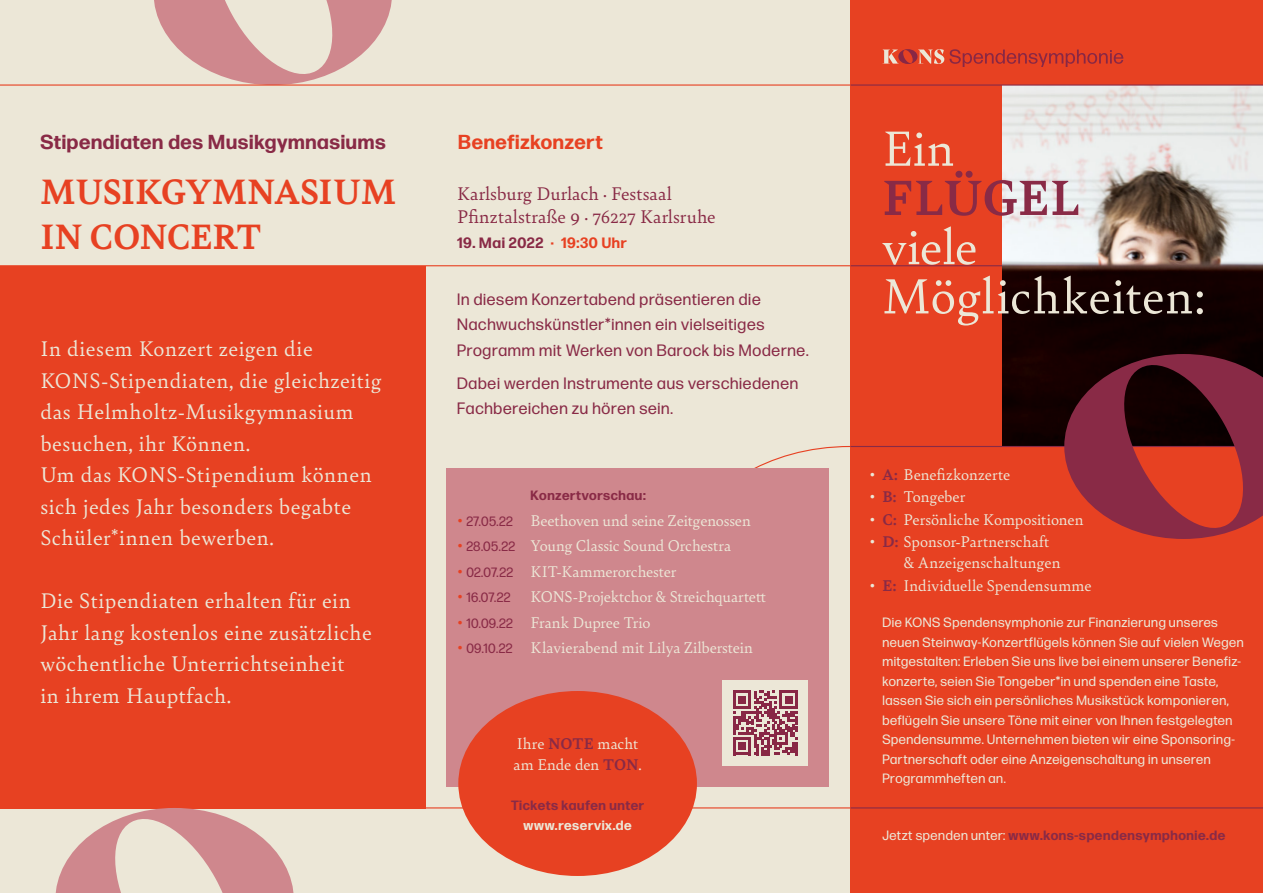
<style>
.page{position:relative;width:1263px;height:893px;background:#fff}
.page>*{position:absolute;margin:0;border:0;box-sizing:border-box;transform-origin:0 0}
.t1{font:52.5px "Bely";color:#ece7d7}
.t2{font:700 52.5px "Bely";letter-spacing:-.005em;color:#892a46}
.t3{font:700 37.5px "Bely";letter-spacing:-.015em;color:#e74122}
.t4{font:22.5px/31.5px "Bely";letter-spacing:.025em;color:#ece7d7}
.t5{font:700 20.25px "Forma DJR Deck";letter-spacing:.035em;color:#892a46}
.t6{font:700 20.25px "Forma DJR Deck";letter-spacing:.025em;color:#e74122}
.t7{font:19.5px/22.5px "Bely";letter-spacing:.005em;color:#892a46}
.t8{font:16.5px "Bely";color:#ece7d7}
.BROT_9pt{font:16.5px/25.5px "Forma DJR Deck";letter-spacing:.045em;color:#892a46}
.DATUM{font:700 15px "Forma DJR Deck";letter-spacing:.04em;color:#892a46}
.t9{font:13.5px/19.5px "Forma DJR Deck";letter-spacing:.045em;color:#ece7d7}
.t10{font:700 13.5px "Forma DJR Deck";letter-spacing:.045em;color:#892a46}
.t11{font:700 13.5px "Forma DJR Deck";letter-spacing:.045em;color:#ece7d7}
.s1{color:#e74122}
.s2{font-weight:700;color:#e74122}
.s3{font-family:"Forma DJR Deck";font-size:13.5px;color:#892a46}
.s4{font-weight:700;color:#892a46}
.s5{font-weight:700}
.s6{font-weight:400;color:#ece7d7}
</style>
<div class="page">
<div style="left:0;top:0;width:850px;height:893px;background:#ece7d7"></div>
<div style="left:0;top:266px;width:425px;height:542px;background:#e74122"></div>
<svg style="left:154px;top:0;width:238px;height:84px"></svg>
<div style="left:850px;top:0;width:413px;height:893px;background:#e74122"></div>
<hr style="left:850px;top:265px;width:413px;height:1px;background:#892a46">
<img style="left:1003px;top:86px;width:260px;height:360px">
<svg style="left:754px;top:446px;width:96px;height:22px"></svg>
<div style="left:446px;top:468px;width:383px;height:319px;background:#cf878d"></div>
<div style="left:723px;top:680px;width:85px;height:85px;background:#ece7d7"></div>
<svg style="left:733px;top:691px;width:65px;height:64px"></svg>
<svg style="left:882px;top:49px;width:241px;height:18px"></svg>
<hr style="left:850px;top:807px;width:413px;height:1px;background:#892a46">
<hr style="left:0;top:807px;width:850px;height:1px;background:#e74122">
<hr style="left:850px;top:446px;width:413px;height:1px;background:#892a46">
<svg style="left:1064px;top:354px;width:199px;height:185px"></svg>
<hr style="left:850px;top:84px;width:413px;height:2px;background:#892a46">
<hr style="left:0;top:84px;width:850px;height:2px;background:#e74122">
<hr style="left:0;top:265px;width:850px;height:1px;background:#e74122">
<div style="left:458px;top:691px;width:239px;height:185px;background:#e74122;border-radius:50%"></div>
<svg style="left:55px;top:808px;width:239px;height:85px"></svg>
<p class="t5" style="left:40px;top:129px;width:347px">Stipendiaten des Musikgymnasiums</p>
<p class="t3" style="left:40px;top:165px;width:357px">MUSIKGYMNASIUM</p>
<p class="t3" style="left:40px;top:210px;width:222px">IN CONCERT</p>
<p class="t4" style="left:40px;top:332px;width:342px">In diesem Konzert zeigen die<br>KONS-Stipendiaten, die gleichzeitig das Helmholtz-Musikgymnasium</p>
<p class="t4" style="left:40px;top:426px;width:211px">besuchen, ihr Können.</p>
<p class="t4" style="left:40px;top:458px;width:333px">Um das KONS-Stipendium können</p>
<p class="t4" style="left:40px;top:489px;width:312px">sich jedes Jahr besonders begabte</p>
<p class="t4" style="left:40px;top:521px;width:235px">Schüler*innen bewerben.</p>
<p class="t4" style="left:40px;top:584px;width:312px">Die Stipendiaten erhalten für ein</p>
<p class="t4" style="left:40px;top:615px;width:333px">Jahr lang kostenlos eine zusätzliche</p>
<p class="t4" style="left:40px;top:647px;width:306px">wöchentliche Unterrichtseinheit in ihrem Hauptfach.</p>
<p class="t6" style="left:458px;top:129px;width:146px">Benefizkonzert</p>
<p class="t7" style="left:457px;top:181px;width:260px">Karlsburg Durlach · Festsaal<br>Pfinztalstraße 9 · 76227 Karlsruhe</p>
<p class="DATUM" style="left:457px;top:233px;width:171px">19. Mai 2022 <span class="s1">· 19:30 Uhr</span></p>
<p class="BROT_9pt" style="left:457px;top:286px;width:353px">In diesem Konzertabend präsentieren die<br>Nachwuchskünstler*innen ein vielseitiges<br>Programm mit Werken von Barock bis Moderne.</p>
<p class="BROT_9pt" style="left:457px;top:370px;width:342px">Dabei werden Instrumente aus verschiedenen<br>Fachbereichen zu hören sein.</p>
<p class="t10" style="left:531px;top:487px;width:117px">Konzertvorschau:</p>
<p class="t8" style="left:457px;top:509px;width:295px"><span class="s2">•</span> <span class="s3">27.05.22</span> Beethoven und seine Zeitgenossen</p>
<p class="t8" style="left:457px;top:534px;width:275px"><span class="s2">•</span> <span class="s3">28.05.22</span> Young Classic Sound Orchestra</p>
<p class="t8" style="left:457px;top:560px;width:221px"><span class="s2">•</span> <span class="s3">02.07.22</span> KIT-Kammerorchester</p>
<p class="t8" style="left:457px;top:585px;width:310px"><span class="s2">•</span> <span class="s3">16.07.22</span> KONS-Projektchor &amp; Streichquartett</p>
<p class="t8" style="left:457px;top:611px;width:195px"><span class="s2">•</span> <span class="s3">10.09.22</span> Frank Dupree Trio</p>
<p class="t8" style="left:457px;top:636px;width:297px"><span class="s2">•</span> <span class="s3">09.10.22</span> Klavierabend mit Lilya Zilberstein</p>
<p class="t8" style="left:517px;top:732px;width:123px">Ihre <span class="s4">NOTE</span> macht</p>
<p class="t8" style="left:514px;top:753px;width:130px">am Ende den <span class="s4">TON</span>.</p>
<p class="t10" style="left:511px;top:797px;width:135px">Tickets kaufen unter</p>
<p class="t11" style="left:523px;top:817px;width:110px">www.reservix.de</p>
<p class="t1" style="left:882px;top:111px;width:74px">Ein</p>
<p class="t2" style="left:882px;top:160px;width:200px">FLÜGEL</p>
<p class="t1" style="left:882px;top:209px;width:96px">viele</p>
<p class="t1" style="left:882px;top:259px;width:324px">Möglichkeiten:</p>
<p class="t8" style="left:870px;top:462px;width:142px"><span class="s5">•</span> <span class="s4">A:</span> Benefizkonzerte</p>
<p class="t8" style="left:870px;top:485px;width:97px"><span class="s5">•</span> <span class="s4">B:</span> Tongeber</p>
<p class="t8" style="left:870px;top:507px;width:215px"><span class="s5">•</span> <span class="s4">C:</span> Persönliche Kompositionen</p>
<p class="t8" style="left:870px;top:530px;width:181px"><span class="s5">•</span> <span class="s4">D:</span> Sponsor-Partnerschaft</p>
<p class="t8" style="left:904px;top:551px;width:158px">&amp; Anzeigenschaltungen</p>
<p class="t8" style="left:870px;top:573px;width:223px"><span class="s5">•</span> <span class="s4">E:</span> Individuelle Spendensumme</p>
<p class="t9" style="left:882px;top:612px;width:363px">Die KONS Spendensymphonie zur Finanzierung unseres neuen Steinway-Konzertflügels können Sie auf vielen Wegen mitgestalten: Erleben Sie uns live bei einem unserer Benefiz-</p>
<p class="t9" style="left:882px;top:671px;width:354px">konzerte, seien Sie Tongeber*in und spenden eine Taste, lassen Sie sich ein persönliches Musikstück komponieren, beflügeln Sie unsere Töne mit einer von Ihnen festgelegten Spendensumme. Unternehmen bieten wir eine Sponsoring-Partnerschaft oder eine Anzeigenschaltung in unseren Programmheften an.</p>
<p class="t10" style="left:882px;top:827px;width:344px"><span class="s6">Jetzt spenden unter:</span> www.kons-spendensymphonie.de</p>
</div>
